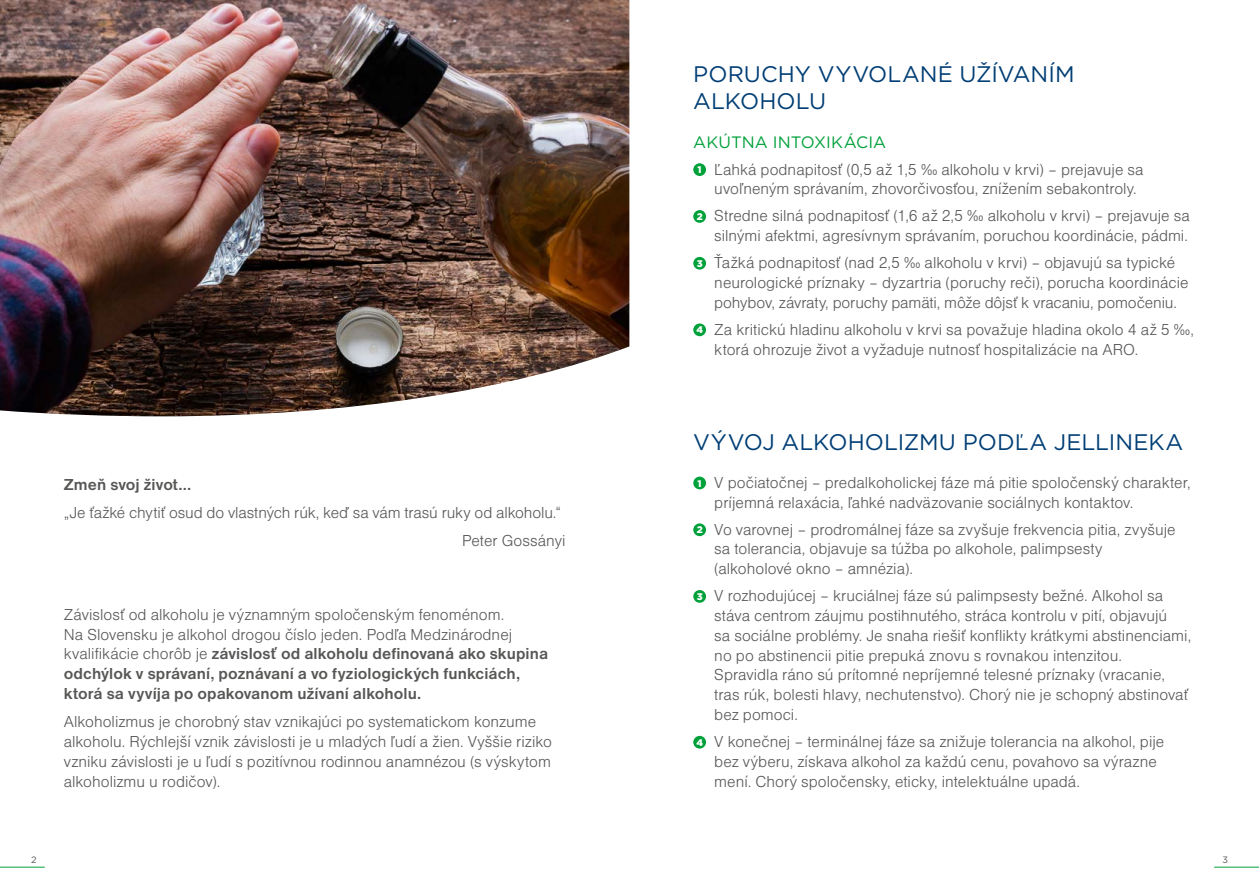
<style>
.page{position:relative;width:1259px;height:893px;background:#fff}
.page>*{position:absolute;margin:0;border:0;box-sizing:border-box;transform-origin:0 0}
.t1{font:22.5px/27px "Gotham";letter-spacing:.005em;color:#003e75}
.t2{font:16.5px/19.8px "Nimbus Sans DOT Ligh";color:#575756}
.t3{font:700 16.5px/19.8px "Nimbus Sans DOT";letter-spacing:.005em;color:#575756}
.t4{font:16.5px "Gotham";letter-spacing:.005em;color:#00a13a}
.t5{font:9.15px "Gotham";color:#575756}
.s1{font-family:"Nimbus Sans DOT Ligh";font-weight:400}
.s2{font-family:"Gotham";font-weight:900;font-size:9.6px;color:#fff}
</style>
<div class="page">
<svg style="left:0;top:866px;width:45px;height:2px"></svg>
<svg style="left:1214px;top:866px;width:45px;height:2px"></svg>
<img style="left:0;top:0;width:629px;height:416px">
<div style="left:693px;top:163px;width:13px;height:13px;background:#00a13a;border-radius:50%"></div>
<div style="left:693px;top:210px;width:13px;height:13px;background:#00a13a;border-radius:50%"></div>
<div style="left:693px;top:257px;width:13px;height:13px;background:#00a13a;border-radius:50%"></div>
<div style="left:693px;top:323px;width:13px;height:13px;background:#00a13a;border-radius:50%"></div>
<div style="left:693px;top:477px;width:13px;height:12px;background:#00a13a;border-radius:50%"></div>
<div style="left:693px;top:523px;width:13px;height:13px;background:#00a13a;border-radius:50%"></div>
<div style="left:693px;top:590px;width:13px;height:13px;background:#00a13a;border-radius:50%"></div>
<div style="left:693px;top:736px;width:13px;height:13px;background:#00a13a;border-radius:50%"></div>
<p class="t3" style="left:64px;top:475px;width:129px">Zmeň svoj život...</p>
<p class="t2" style="left:64px;top:498px;width:503px;line-height:28.3px;text-align:right">„Je ťažké chytiť osud do vlastných rúk, keď sa vám trasú ruky od alkoholu.“<br>Peter Gossányi</p>
<p class="t2" style="left:64px;top:604px;width:450px">Závislosť od alkoholu je významným spoločenským fenoménom.<br>Na Slovensku je alkohol drogou číslo jeden. Podľa Medzinárodnej</p>
<p class="t3" style="left:64px;top:645px;width:486px"><span class="s1">kvalifikácie chorôb je</span> závislosť od alkoholu definovaná ako skupina odchýlok v správaní, poznávaní a vo fyziologických funkciách, ktorá sa vyvíja po opakovanom užívaní alkoholu.</p>
<p class="t2" style="left:64px;top:712px;width:489px">Alkoholizmus je chorobný stav vznikajúci po systematickom konzume alkoholu. Rýchlejší vznik závislosti je u mladých ľudí a žien. Vyššie riziko vzniku závislosti je u ľudí s pozitívnou rodinnou anamnézou (s výskytom alkoholizmu u rodičov).</p>
<h1 class="t1" style="left:693px;top:60px;width:383px">PORUCHY VYVOLANÉ UŽÍVANÍM<br>ALKOHOLU</h1>
<p class="t4" style="left:693px;top:133px;width:194px">AKÚTNA INTOXIKÁCIA</p>
<p class="t2" style="left:714px;top:159px;width:431px;text-indent:-17px"><span class="s2">1</span> Ľahká podnapitosť (0,5 až 1,5 ‰ alkoholu v krvi) – prejavuje sa uvoľneným správaním, zhovorčivosťou, znížením sebakontroly.</p>
<p class="t2" style="left:696px;top:206px;width:494px;text-align:right"><span class="s2">2</span> Stredne silná podnapitosť (1,6 až 2,5 ‰ alkoholu v krvi) – prejavuje sa silnými afektmi, agresívnym správaním, poruchou koordinácie, pádmi.</p>
<p class="t2" style="left:714px;top:253px;width:476px;text-indent:-18px"><span class="s2">3</span> Ťažká podnapitosť (nad 2,5 ‰ alkoholu v krvi) – objavujú sa typické neurologické príznaky – dyzartria (poruchy reči), porucha koordinácie pohybov, závraty, poruchy pamäti, môže dôjsť k vracaniu, pomočeniu.</p>
<p class="t2" style="left:714px;top:319px;width:481px;text-indent:-18px"><span class="s2">4</span> Za kritickú hladinu alkoholu v krvi sa považuje hladina okolo 4 až 5 ‰, ktorá ohrozuje život a vyžaduje nutnosť hospitalizácie na ARO.</p>
<h1 class="t1" style="left:693px;top:428px;width:491px">VÝVOJ ALKOHOLIZMU PODĽA JELLINEKA</h1>
<p class="t2" style="left:714px;top:472px;width:478px;text-indent:-17px"><span class="s2">1</span> V počiatočnej – predalkoholickej fáze má pitie spoločenský charakter, príjemná relaxácia, ľahké nadväzovanie sociálnych kontaktov.</p>
<p class="t2" style="left:714px;top:519px;width:463px;text-indent:-18px"><span class="s2">2</span> Vo varovnej – prodromálnej fáze sa zvyšuje frekvencia pitia, zvyšuje sa tolerancia, objavuje sa túžba po alkohole, palimpsesty (alkoholové okno – amnézia).</p>
<p class="t2" style="left:714px;top:586px;width:478px;text-indent:-18px"><span class="s2">3</span> V rozhodujúcej – kruciálnej fáze sú palimpsesty bežné. Alkohol sa stáva centrom záujmu postihnutého, stráca kontrolu v pití, objavujú<br>sa sociálne problémy. Je snaha riešiť konflikty krátkymi abstinenciami, no po abstinencii pitie prepuká znovu s rovnakou intenzitou.<br>Spravidla ráno sú prítomné nepríjemné telesné príznaky (vracanie, tras rúk, bolesti hlavy, nechutenstvo). Chorý nie je schopný abstinovať bez pomoci.</p>
<p class="t2" style="left:714px;top:732px;width:451px;text-indent:-18px"><span class="s2">4</span> V konečnej – terminálnej fáze sa znižuje tolerancia na alkohol, pije bez výberu, získava alkohol za každú cenu, povahovo sa výrazne mení. Chorý spoločensky, eticky, intelektuálne upadá.</p>
<p class="t5" style="left:31px;top:854px;width:7px">2</p>
<p class="t5" style="left:1222px;top:854px;width:7px">3</p>
</div>
